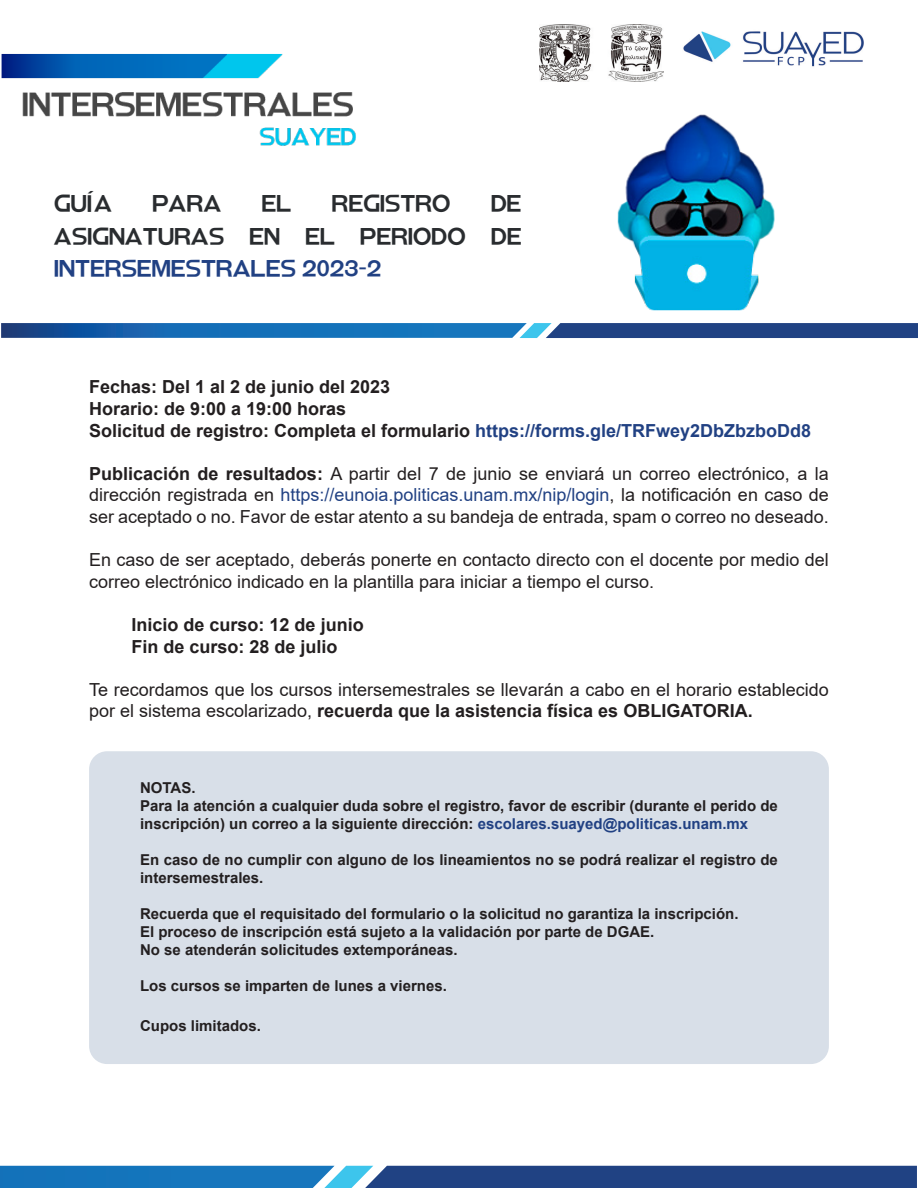
<style>
.page{position:relative;width:918px;height:1188px;background:#fff}
.page>*{position:absolute;margin:0;border:0;box-sizing:border-box;transform-origin:0 0}
.t1{font:27px/32.4px "SU Ay ED";letter-spacing:-.02em;color:#292c2f;text-align:justify}
.t2{font:18px/21.6px "Arial";color:#231f20}
.t3{font:700 18px "Arial";color:#231f20}
.t4{font:700 15px/18px "Arial";color:#231f20}
.s1{color:#214183}
.s2{font-weight:700}
</style>
<div class="page">
<svg style="left:0;top:1166px;width:917px;height:22px;background:#235d9d"></svg>
<div style="left:89px;top:751px;width:740px;height:313px;background:#d8dfe8;border-radius:18px"></div>
<img style="left:539px;top:24px;width:125px;height:57px">
<img style="left:683px;top:31px;width:181px;height:36px">
<svg style="left:1px;top:323px;width:917px;height:15px;background:#205ea1"></svg>
<img style="left:617px;top:114px;width:158px;height:197px">
<img style="left:1px;top:54px;width:355px;height:92px">
<p class="t1" style="left:54px;top:188px;width:60px">GUÍA</p>
<p class="t1" style="left:152px;top:188px;width:71px">PARA</p>
<p class="t1" style="left:261px;top:188px;width:32px">EL</p>
<p class="t1" style="left:332px;top:188px;width:121px">REGISTRO</p>
<p class="t1" style="left:54px;top:188px;width:469px;text-indent:437px">DE ASIGNATURAS EN EL PERIODO DE <span class="s1">INTERSEMESTRALES 2023-2</span></p>
<p class="t3" style="left:89px;top:374px;width:303px">Fechas: Del 1 al 2 de junio del 2023</p>
<p class="t3" style="left:89px;top:396px;width:259px">Horario: de 9:00 a 19:00 horas</p>
<p class="t3" style="left:89px;top:418px;width:724px">Solicitud de registro: Completa el formulario <span class="s1">https://forms.gle/TRFwey2DbZbzboDd8</span></p>
<p class="t2" style="left:89px;top:463px;width:741px;text-align:justify"><span class="s2">Publicación de resultados:</span> A partir del 7 de junio se enviará un correo electrónico, a la dirección registrada en <span class="s1">https://eunoia.politicas.unam.mx/nip/login</span>, la notificación en caso de ser aceptado o no. Favor de estar atento a su bandeja de entrada, spam o correo no deseado.</p>
<p class="t2" style="left:89px;top:549px;width:741px">En caso de ser aceptado, deberás ponerte en contacto directo con el docente por medio del correo electrónico indicado en la plantilla para iniciar a tiempo el curso.</p>
<p class="t3" style="left:132px;top:612px;width:234px">Inicio de curso: 12 de junio</p>
<p class="t3" style="left:132px;top:634px;width:208px">Fin de curso: 28 de julio</p>
<p class="t2" style="left:89px;top:679px;width:741px">Te recordamos que los cursos intersemestrales se llevarán a cabo en el horario establecido por el sistema escolarizado, <span class="s2">recuerda que la asistencia física es OBLIGATORIA.</span></p>
<p class="t4" style="left:140px;top:779px;width:57px">NOTAS.</p>
<p class="t4" style="left:140px;top:797px;width:639px">Para la atención a cualquier duda sobre el registro, favor de escribir (durante el perido de inscripción) un correo a la siguiente dirección: <span class="s1">escolares.suayed@politicas.unam.mx</span></p>
<p class="t4" style="left:140px;top:851px;width:639px">En caso de no cumplir con alguno de los lineamientos no se podrá realizar el registro de intersemestrales.</p>
<p class="t4" style="left:140px;top:905px;width:600px">Recuerda que el requisitado del formulario o la solicitud no garantiza la inscripción.</p>
<p class="t4" style="left:140px;top:923px;width:516px">El proceso de inscripción está sujeto a la validación por parte de DGAE.</p>
<p class="t4" style="left:140px;top:941px;width:319px">No se atenderán solicitudes extemporáneas.</p>
<p class="t4" style="left:140px;top:977px;width:308px">Los cursos se imparten de lunes a viernes.</p>
<p class="t4" style="left:140px;top:1017px;width:122px">Cupos limitados.</p>
</div>
